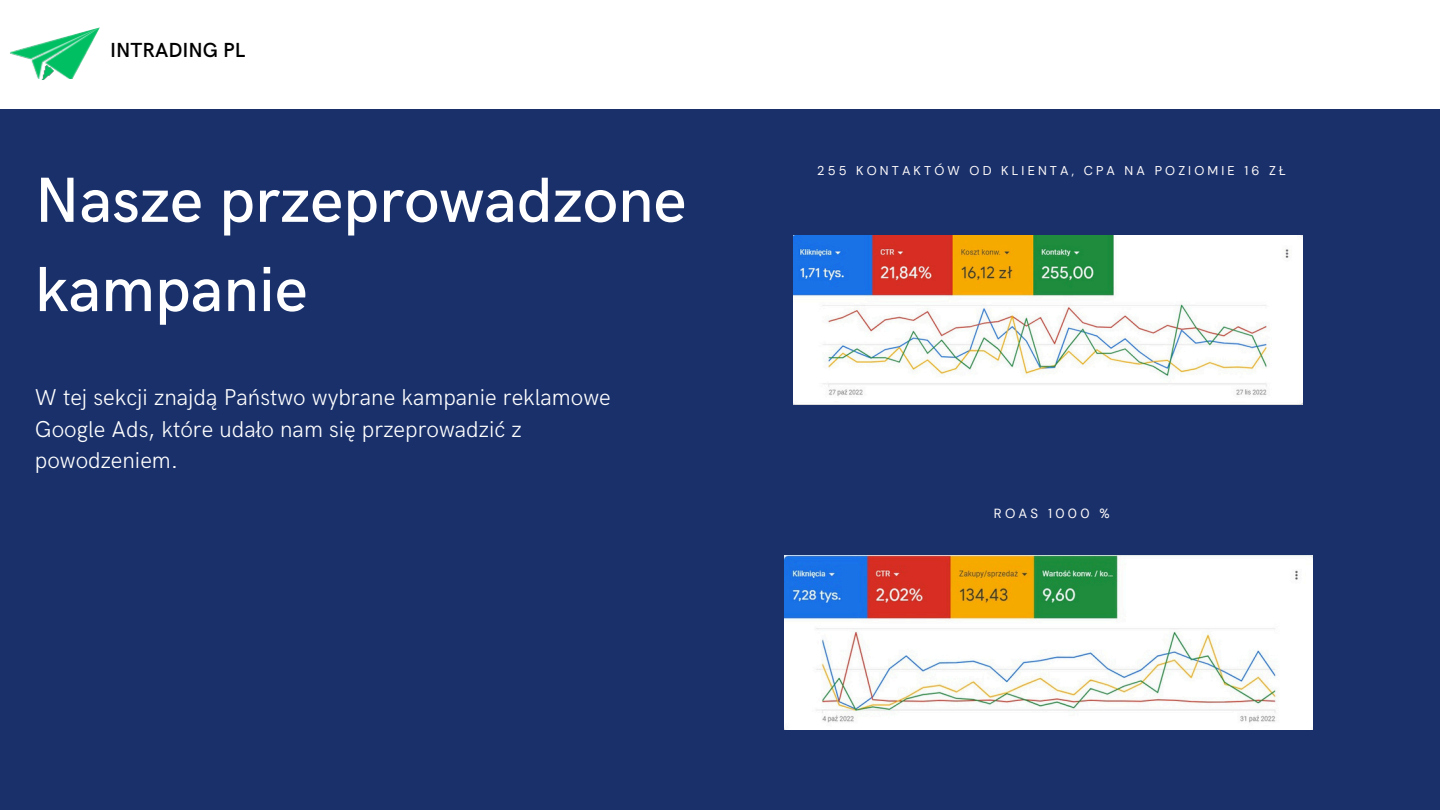
<style>
.page{position:relative;width:1440px;height:810px;background:#19306a}
.page>*{position:absolute;margin:0;border:0;box-sizing:border-box;transform-origin:0 0}
.t1{font:500 64px/89.2px "HK Grotesk";color:#fff}
.t2{font:300 23px/31.5px "HK Grotesk";color:#fff}
.t3{font:600 20.4px "HK Grotesk";color:#000}
.t4{font:13.2px "DM Sans";letter-spacing:.245em;color:#fffbfb}
.t5{font:12.8px "DM Sans";letter-spacing:.245em;color:#fffbfb}
</style>
<div class="page">
<div style="left:0;top:0;width:1440px;height:109px;background:#fff"></div>
<img style="left:794px;top:235px;width:509px;height:170px">
<img style="left:784px;top:555px;width:529px;height:175px">
<img style="left:10px;top:28px;width:90px;height:51px">
<img style="left:41px;top:65px;width:12px;height:15px">
<p class="t3" style="left:110px;top:38px;width:137px">INTRADING PL</p>
<h2 class="t1" style="left:35px;top:158px;width:653px">Nasze przeprowadzone kampanie</h2>
<p class="t2" style="left:35px;top:382px;width:577px">W tej sekcji znajdą Państwo wybrane kampanie reklamowe<br>Google Ads, które udało nam się przeprowadzić z powodzeniem.</p>
<p class="t5" style="left:817px;top:163px;width:470px">255 KONTAKTÓW OD KLIENTA, CPA NA POZIOMIE 16 ZŁ</p>
<p class="t4" style="left:994px;top:505px;width:117px">ROAS 1000 %</p>
</div>
